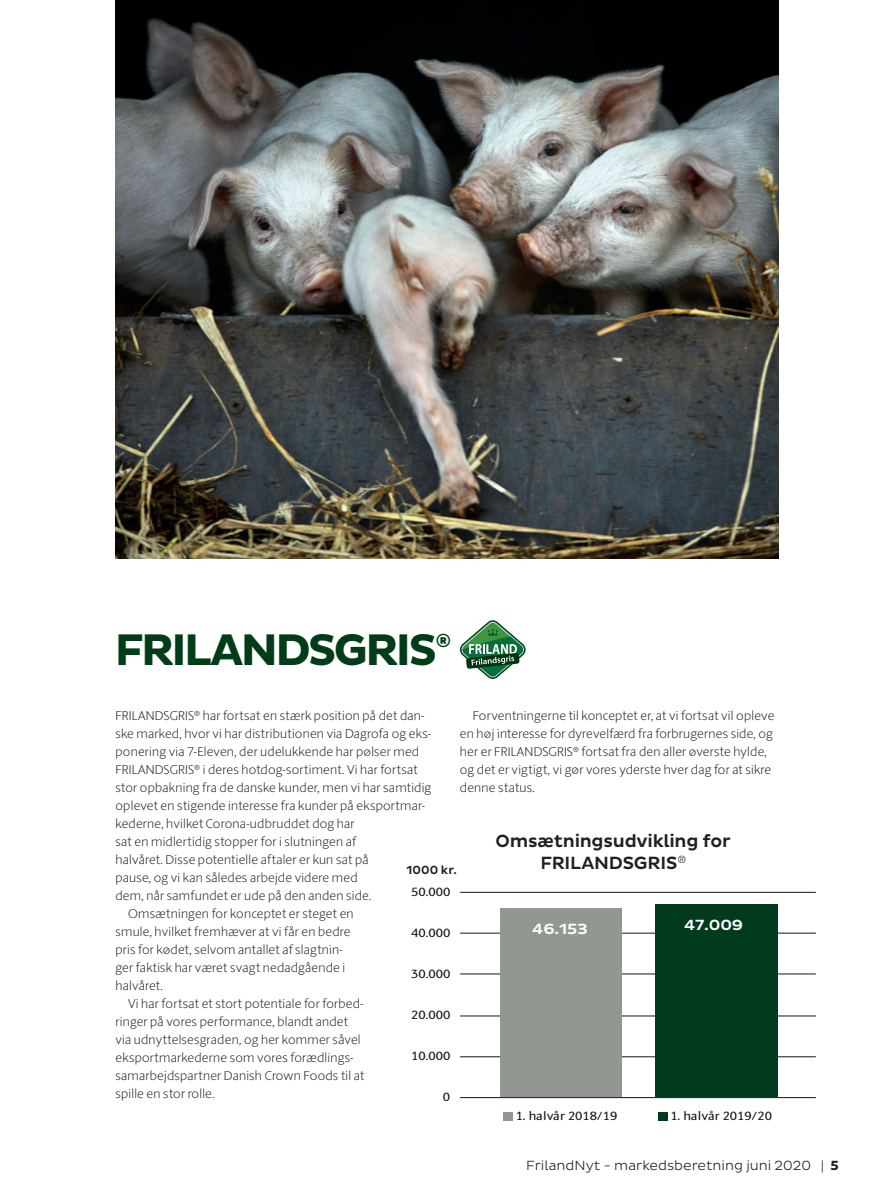
<style>
.page{position:relative;width:893px;height:1191px;background:#fff}
.page>*{position:absolute;margin:0;border:0;box-sizing:border-box;transform-origin:0 0}
.t1{font:700 45px "Pluto Sans";letter-spacing:-.06em;color:#003d17}
.t2{font:700 19.2px "Pluto Sans";color:#003d17}
.t3{font:500 18px/21.6px "Pluto Sans";letter-spacing:-.015em;color:#231f20;text-align:center}
.t4{font:500 15px "Pluto Sans";letter-spacing:-.005em;color:#fff;scale:1.1 1}
.t5{font:300 13.5px "Pluto Sans";color:#231f20}
.t6{font:100 12.75px/18px "ID Sans Round";letter-spacing:.02em;color:#231f20}
.t7{font:12px "ID Sans Round";letter-spacing:-.005em;color:#171419;scale:1.1 1}
.t8{font:500 12px "Pluto Sans";letter-spacing:.01em;color:#231f20}
.s1{font-weight:700}
</style>
<div class="page">
<svg style="left:460px;top:620px;width:66px;height:59px"></svg>
<hr style="left:460px;top:892px;width:356px;height:1px;background:#171419">
<hr style="left:460px;top:933px;width:356px;height:1px;background:#171419">
<hr style="left:460px;top:973px;width:356px;height:1px;background:#171419">
<hr style="left:460px;top:1015px;width:356px;height:1px;background:#171419">
<hr style="left:460px;top:1056px;width:356px;height:1px;background:#171419">
<hr style="left:460px;top:1097px;width:356px;height:1px;background:#171419">
<div style="left:655px;top:905px;width:123px;height:192px;background:#013b1e"></div>
<div style="left:503px;top:1112px;width:10px;height:9px;background:#939792"></div>
<div style="left:658px;top:1112px;width:9px;height:9px;background:#013b1e"></div>
<div style="left:501px;top:908px;width:121px;height:189px;background:#939792"></div>
<img style="left:115px;top:0;width:664px;height:558px">
<h1 class="t1" style="left:115px;top:624px;width:323px">FRILANDSGRIS</h1>
<h2 class="t2" style="left:436px;top:629px;width:17px">®</h2>
<p class="t6" style="left:115px;top:706px;width:311px">FRILANDSGRIS<sup>®</sup> har fortsat en stærk position på det dan-</p>
<p class="t6" style="left:115px;top:724px;width:317px">ske marked, hvor vi har distributionen via Dagrofa og eks-</p>
<p class="t6" style="left:115px;top:742px;width:305px">ponering via 7-Eleven, der udelukkende har pølser med</p>
<p class="t6" style="left:115px;top:760px;width:304px">FRILANDSGRIS<sup>®</sup> i deres hotdog-sortiment. Vi har fortsat</p>
<p class="t6" style="left:115px;top:778px;width:317px">stor opbakning fra de danske kunder, men vi har samtidig</p>
<p class="t6" style="left:115px;top:796px;width:311px">oplevet en stigende interesse fra kunder på eksportmar-</p>
<p class="t6" style="left:115px;top:814px;width:240px">kederne, hvilket Corona-udbruddet dog har</p>
<p class="t6" style="left:115px;top:832px;width:242px">sat en midlertidig stopper for i slutningen af</p>
<p class="t6" style="left:115px;top:850px;width:255px">halvåret. Disse potentielle aftaler er kun sat på</p>
<p class="t6" style="left:115px;top:868px;width:244px">pause, og vi kan således arbejde videre med</p>
<p class="t6" style="left:115px;top:886px;width:257px">dem, når samfundet er ude på den anden side.</p>
<p class="t6" style="left:128px;top:904px;width:227px">Omsætningen for konceptet er steget en</p>
<p class="t6" style="left:115px;top:923px;width:236px">smule, hvilket fremhæver at vi får en bedre</p>
<p class="t6" style="left:115px;top:941px;width:229px">pris for kødet, selvom antallet af slagtnin-</p>
<p class="t6" style="left:115px;top:959px;width:231px">ger faktisk har været svagt nedadgående i</p>
<p class="t6" style="left:115px;top:977px;width:49px">halvåret.</p>
<p class="t6" style="left:128px;top:995px;width:237px">Vi har fortsat et stort potentiale for forbed-</p>
<p class="t6" style="left:115px;top:1013px;width:234px">ringer på vores performance, blandt andet</p>
<p class="t6" style="left:115px;top:1031px;width:247px">via udnyttelsesgraden, og her kommer såvel</p>
<p class="t6" style="left:115px;top:1049px;width:239px">eksportmarkederne som vores forædlings-</p>
<p class="t6" style="left:115px;top:1067px;width:250px">samarbejdspartner Danish Crown Foods til at</p>
<p class="t6" style="left:115px;top:1085px;width:100px">spille en stor rolle.</p>
<p class="t6" style="left:460px;top:707px;width:316px;text-indent:13px">Forventningerne til konceptet er, at vi fortsat vil opleve en høj interesse for dyrevelfærd fra forbrugernes side, og her er FRILANDSGRIS<sup>®</sup> fortsat fra den aller øverste hylde, og det er vigtigt, vi gør vores yderste hver dag for at sikre denne status.</p>
<h3 class="t3" style="left:496px;top:830px;width:237px">Omsætningsudvikling for<br>FRILANDSGRIS<sup>®</sup></h3>
<p class="t8" style="left:406px;top:863px;width:52px">1000 kr.</p>
<p class="t7" style="left:411px;top:885px;width:37px">50.000</p>
<p class="t4" style="left:684px;top:916px;width:55px">47.009</p>
<p class="t4" style="left:532px;top:920px;width:52px">46.153</p>
<p class="t7" style="left:411px;top:926px;width:37px">40.000</p>
<p class="t7" style="left:411px;top:967px;width:37px">30.000</p>
<p class="t7" style="left:411px;top:1008px;width:37px">20.000</p>
<p class="t7" style="left:411px;top:1048px;width:37px">10.000</p>
<p class="t7" style="left:443px;top:1089px;width:8px">0</p>
<p class="t7" style="left:516px;top:1109px;width:94px">1. halvår 2018/19</p>
<p class="t7" style="left:670px;top:1109px;width:94px">1. halvår 2019/20</p>
<p class="t5" style="left:526px;top:1157px;width:314px">FrilandNyt - markedsberetning juni 2020 | <span class="s1">5</span></p>
</div>
